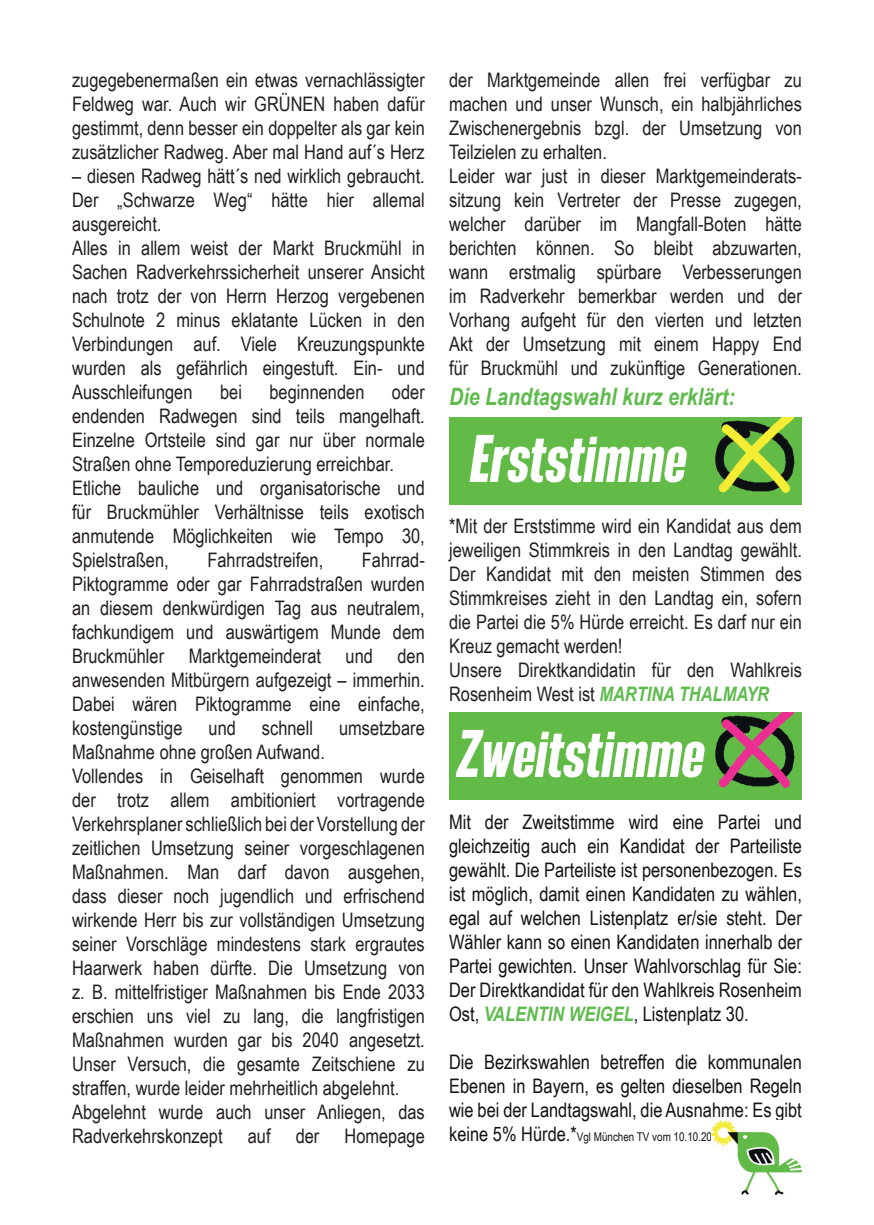
<style>
.page{position:relative;width:874px;height:1225px;background:#fff}
.page>*{position:absolute;margin:0;border:0;box-sizing:border-box;transform-origin:0 0}
.t1{font:italic 700 24px "Arial Narrow";color:#5fbb4e}
.t2{font:20px/24px "Arial Narrow";color:#231f20}
.t3{font:20px/24px "Arial Narrow";color:#111314;text-align:justify}
.t4{font:12px "Arial Narrow";color:#111314}
.s1{font-weight:700;font-style:italic;color:#5fbb4e}
.s2{font-size:20px}
</style>
<div class="page">
<img style="left:449px;top:417px;width:352px;height:88px">
<img style="left:449px;top:712px;width:352px;height:87px">
<img style="left:711px;top:1120px;width:90px;height:75px">
<p class="t2" style="left:72px;top:67px;width:354px;text-align:justify">zugegebenermaßen ein etwas vernachlässigter Feldweg war. Auch wir GRÜNEN haben dafür gestimmt, denn besser ein doppelter als gar kein zusätzlicher Radweg. Aber mal Hand auf´s Herz</p>
<p class="t2" style="left:72px;top:163px;width:354px">– diesen Radweg hätt´s ned wirklich gebraucht.<br>Der „Schwarze Weg“ hätte hier allemal ausgereicht.<br>Alles in allem weist der Markt Bruckmühl in Sachen Radverkehrssicherheit unserer Ansicht nach trotz der von Herrn Herzog vergebenen Schulnote 2 minus eklatante Lücken in den Verbindungen auf. Viele Kreuzungspunkte wurden als gefährlich eingestuft. Ein- und Ausschleifungen</p>
<p class="t2" style="left:72px;top:379px;width:354px;text-indent:320px">oder endenden Radwegen sind teils mangelhaft.<br>Einzelne Ortsteile sind gar nur über normale Straßen ohne Temporeduzierung erreichbar.<br>Etliche bauliche und organisatorische und für Bruckmühler Verhältnisse teils exotisch anmutende Möglichkeiten wie Tempo 30, Spielstraßen,</p>
<p class="t2" style="left:220px;top:379px;width:23px">bei</p>
<p class="t2" style="left:269px;top:379px;width:96px">beginnenden</p>
<p class="t2" style="left:207px;top:547px;width:117px">Fahrradstreifen,</p>
<p class="t2" style="left:72px;top:547px;width:354px;text-align:justify;text-indent:290px">Fahrrad-Piktogramme oder gar Fahrradstraßen wurden an diesem denkwürdigen Tag aus neutralem, fachkundigem und auswärtigem Munde dem Bruckmühler Marktgemeinderat und den anwesenden Mitbürgern aufgezeigt – immerhin.<br>Dabei wären Piktogramme eine einfache, kostengünstige</p>
<p class="t2" style="left:208px;top:715px;width:29px">und</p>
<p class="t2" style="left:262px;top:715px;width:53px">schnell</p>
<p class="t2" style="left:339px;top:715px;width:87px">umsetzbare</p>
<p class="t2" style="left:72px;top:739px;width:354px">Maßnahme ohne großen Aufwand.<br>Vollendes in Geiselhaft genommen wurde der trotz allem ambitioniert vortragende Verkehrsplaner schließlich bei der Vorstellung der zeitlichen Umsetzung seiner vorgeschlagenen Maßnahmen. Man darf davon ausgehen, dass dieser noch jugendlich und erfrischend wirkende Herr bis zur vollständigen Umsetzung seiner Vorschläge mindestens stark ergrautes Haarwerk haben dürfte. Die Umsetzung von z. B. mittelfristiger Maßnahmen bis Ende 2033 erschien uns viel zu lang, die langfristigen Maßnahmen wurden gar bis 2040 angesetzt.<br>Unser Versuch, die gesamte Zeitschiene zu straffen, wurde leider mehrheitlich abgelehnt.<br>Abgelehnt wurde auch unser Anliegen, das Radverkehrskonzept</p>
<p class="t2" style="left:248px;top:1123px;width:24px">auf</p>
<p class="t2" style="left:295px;top:1123px;width:25px">der</p>
<p class="t2" style="left:344px;top:1123px;width:82px">Homepage</p>
<p class="t2" style="left:449px;top:67px;width:354px">der Marktgemeinde allen frei verfügbar zu machen und unser Wunsch, ein halbjährliches Zwischenergebnis bzgl. der Umsetzung von Teilzielen zu erhalten.<br>Leider war just in dieser Marktgemeinderats&shy;sitzung kein Vertreter der Presse zugegen, welcher darüber im Mangfall-Boten hätte berichten können. So bleibt abzuwarten, wann erstmalig spürbare Verbesserungen im Radverkehr bemerkbar werden und der Vorhang aufgeht für den vierten und letzten Akt der Umsetzung mit einem Happy End für Bruckmühl und zukünftige Generationen.</p>
<p class="t1" style="left:449px;top:378px;width:287px">Die Landtagswahl kurz erklärt:</p>
<p class="t2" style="left:449px;top:513px;width:354px">*Mit der Erststimme wird ein Kandidat aus dem jeweiligen Stimmkreis in den Landtag gewählt.<br>Der Kandidat mit den meisten Stimmen des Stimmkreises zieht in den Landtag ein, sofern die Partei die 5% Hürde erreicht. Es darf nur ein Kreuz gemacht werden!<br>Unsere Direktkandidatin für den Wahlkreis Rosenheim West ist <span class="s1">MARTINA THALMAYR</span></p>
<p class="t3" style="left:449px;top:809px;width:354px">Mit der Zweitstimme wird eine Partei und gleichzeitig auch ein Kandidat der Parteiliste gewählt. Die Parteiliste ist personenbezogen. Es ist möglich, damit einen Kandidaten zu wählen, egal auf welchen Listenplatz er/sie steht. Der Wähler kann so einen Kandidaten innerhalb der Partei gewichten. Unser Wahlvorschlag für Sie:<br>Der Direktkandidat für den Wahlkreis Rosenheim Ost, <span class="s1">VALENTIN WEIGEL</span>, Listenplatz 30.</p>
<p class="t3" style="left:449px;top:1049px;width:354px">Die Bezirkswahlen betreffen die kommunalen Ebenen in Bayern, es gelten dieselben Regeln wie bei der Landtagswahl, die Ausnahme: Es gibt</p>
<p class="t4" style="left:449px;top:1128px;width:275px"><span class="s2">keine 5% Hürde.*</span>Vgl München TV vom 10.10.2018</p>
</div>
